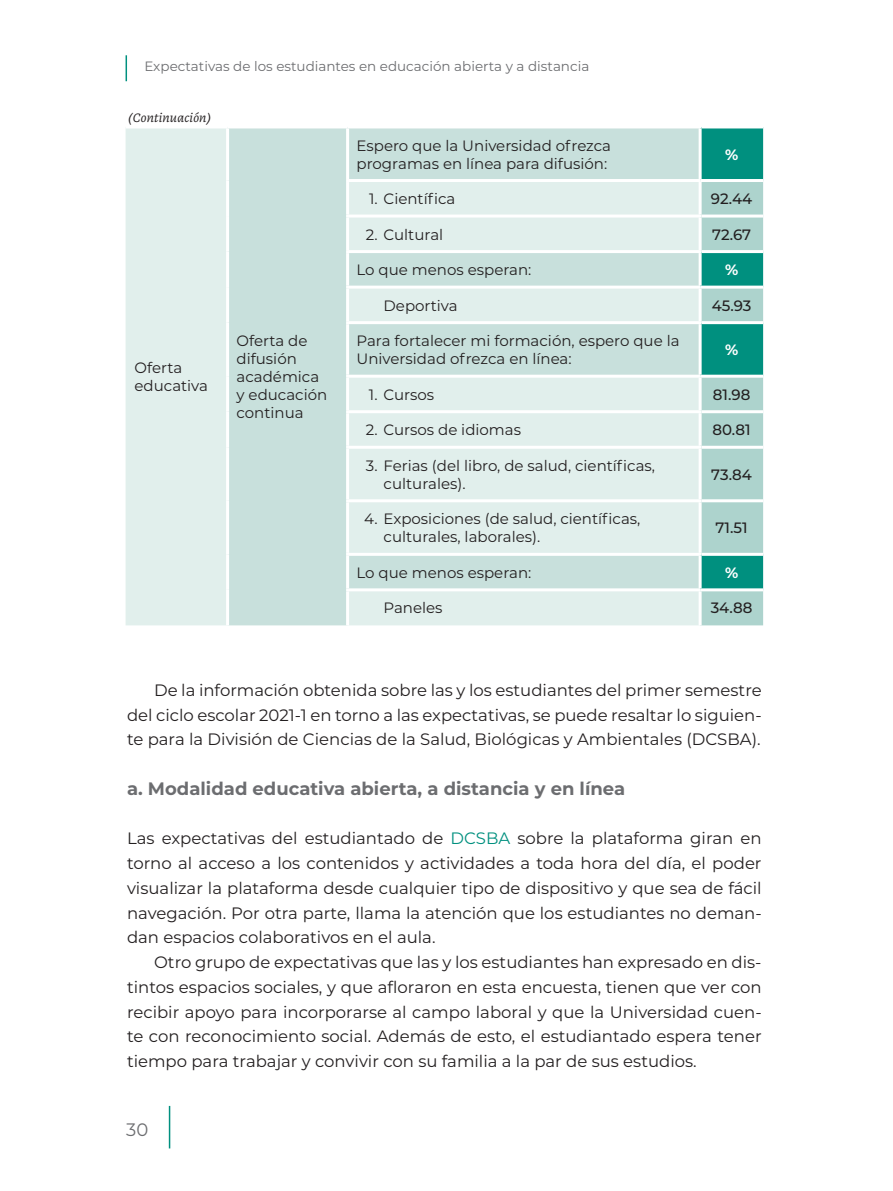
<style>
.page{position:relative;width:893px;height:1191px;background:#fff}
.page>*{position:absolute;margin:0;border:0;box-sizing:border-box;transform-origin:0 0}
.t1{font:700 18px "Montserrat";color:#6c6d70}
.t2{font:18px "Montserrat";color:#6c6d70}
.t3{font:16.5px/24.8px "Montserrat";color:#231f20;text-align:justify}
.t4{font:15px/18px "Montserrat";color:#231f20}
.t5{font:500 15px "Montserrat";color:#231f20}
.t6{font:700 15px "Montserrat";color:#fff}
.t7{font:13.5px "Montserrat";color:#6c6d70}
.t8{font:italic 12px "GMX";color:#231f20}
.s1{color:#00907f}
</style>
<div class="page">
<hr style="left:169px;top:1106px;width:1px;height:42px;background:#00907f">
<svg style="left:126px;top:55px;width:1px;height:26px"></svg>
<div style="left:126px;top:128px;width:100px;height:497px;background:#e1efec"></div>
<svg style="left:229px;top:128px;width:470px;height:497px;background:#d4e7e3"></svg>
<svg style="left:702px;top:128px;width:61px;height:497px;background:#6fbbb1"></svg>
<hr style="left:702px;top:250px;width:61px;height:3px;background:#fff">
<hr style="left:702px;top:321px;width:61px;height:3px;background:#fff">
<hr style="left:702px;top:553px;width:61px;height:3px;background:#fff">
<hr style="left:700px;top:179px;width:63px;height:3px;background:#fff">
<hr style="left:702px;top:214px;width:61px;height:3px;background:#fff">
<hr style="left:346px;top:179px;width:354px;height:3px;background:#fff">
<hr style="left:346px;top:214px;width:356px;height:3px;background:#fff">
<hr style="left:346px;top:250px;width:356px;height:3px;background:#fff">
<hr style="left:346px;top:286px;width:354px;height:3px;background:#fff">
<hr style="left:346px;top:321px;width:356px;height:3px;background:#fff">
<hr style="left:700px;top:286px;width:63px;height:3px;background:#fff">
<hr style="left:700px;top:375px;width:63px;height:3px;background:#fff">
<hr style="left:700px;top:588px;width:63px;height:3px;background:#fff">
<hr style="left:702px;top:410px;width:61px;height:3px;background:#fff">
<hr style="left:346px;top:375px;width:354px;height:3px;background:#fff">
<hr style="left:346px;top:410px;width:356px;height:3px;background:#fff">
<hr style="left:702px;top:446px;width:61px;height:3px;background:#fff">
<hr style="left:702px;top:499px;width:61px;height:3px;background:#fff">
<hr style="left:346px;top:446px;width:356px;height:3px;background:#fff">
<hr style="left:346px;top:499px;width:356px;height:3px;background:#fff">
<hr style="left:346px;top:553px;width:356px;height:3px;background:#fff">
<hr style="left:346px;top:588px;width:354px;height:3px;background:#fff">
<hr style="left:346px;top:128px;width:3px;height:51px;background:#fff">
<hr style="left:346px;top:182px;width:3px;height:32px;background:#fff">
<hr style="left:346px;top:217px;width:3px;height:33px;background:#fff">
<hr style="left:346px;top:253px;width:3px;height:33px;background:#fff">
<hr style="left:346px;top:289px;width:3px;height:32px;background:#fff">
<hr style="left:346px;top:324px;width:3px;height:51px;background:#fff">
<hr style="left:346px;top:378px;width:3px;height:32px;background:#fff">
<hr style="left:346px;top:413px;width:3px;height:33px;background:#fff">
<hr style="left:346px;top:449px;width:3px;height:50px;background:#fff">
<hr style="left:346px;top:502px;width:3px;height:51px;background:#fff">
<hr style="left:346px;top:556px;width:3px;height:32px;background:#fff">
<hr style="left:346px;top:591px;width:3px;height:34px;background:#fff">
<p class="t7" style="left:144px;top:57px;width:446px">Expectativas de los estudiantes en educación abierta y a distancia</p>
<p class="t8" style="left:127px;top:111px;width:86px">(Continuación)</p>
<p class="t4" style="left:135px;top:358px;width:75px">Oferta educativa</p>
<p class="t4" style="left:237px;top:331px;width:92px">Oferta de difusión académica y educación continua</p>
<p class="t4" style="left:357px;top:136px;width:256px">Espero que la Universidad ofrezca programas en línea para difusión:</p>
<p class="t6" style="left:725px;top:143px;width:15px">%</p>
<p class="t4" style="left:369px;top:189px;width:88px">1. Científica</p>
<p class="t5" style="left:711px;top:188px;width:43px">92.44</p>
<p class="t4" style="left:366px;top:225px;width:79px">2. Cultural</p>
<p class="t5" style="left:712px;top:224px;width:41px">72.67</p>
<p class="t4" style="left:357px;top:260px;width:176px">Lo que menos esperan:</p>
<p class="t6" style="left:725px;top:259px;width:15px">%</p>
<p class="t4" style="left:384px;top:296px;width:76px">Deportiva</p>
<p class="t5" style="left:712px;top:295px;width:41px">45.93</p>
<p class="t4" style="left:357px;top:331px;width:324px">Para fortalecer mi formación, espero que la<br>Universidad ofrezca en línea:</p>
<p class="t6" style="left:725px;top:339px;width:15px">%</p>
<p class="t4" style="left:369px;top:385px;width:67px">1. Cursos</p>
<p class="t5" style="left:713px;top:384px;width:39px">81.98</p>
<p class="t4" style="left:366px;top:420px;width:157px">2. Cursos de idiomas</p>
<p class="t5" style="left:712px;top:419px;width:40px">80.81</p>
<p class="t4" style="left:384px;top:456px;width:273px;text-indent:-18px">3. Ferias (del libro, de salud, científicas, culturales).</p>
<p class="t5" style="left:711px;top:464px;width:42px">73.84</p>
<p class="t4" style="left:384px;top:509px;width:258px;text-indent:-19px">4. Exposiciones (de salud, científicas, culturales, laborales).</p>
<p class="t5" style="left:715px;top:517px;width:34px">71.51</p>
<p class="t4" style="left:357px;top:563px;width:176px">Lo que menos esperan:</p>
<p class="t6" style="left:725px;top:562px;width:15px">%</p>
<p class="t4" style="left:384px;top:598px;width:61px">Paneles</p>
<p class="t5" style="left:711px;top:597px;width:43px">34.88</p>
<p class="t3" style="left:127px;top:677px;width:636px;text-indent:27px">De la información obtenida sobre las y los estudiantes del primer semestre del ciclo escolar 2021-1 en torno a las expectativas, se puede resaltar lo siguien&shy;te para la División de Ciencias de la Salud, Biológicas y Ambientales (DCSBA).</p>
<p class="t1" style="left:127px;top:775px;width:500px">a. Modalidad educativa abierta, a distancia y en línea</p>
<p class="t3" style="left:127px;top:825px;width:636px">Las expectativas del estudiantado de <span class="s1">DCSBA</span> sobre la plataforma giran en torno al acceso a los contenidos y actividades a toda hora del día, el poder visualizar la plataforma desde cualquier tipo de dispositivo y que sea de fácil navegación. Por otra parte, llama la atención que los estudiantes no deman&shy;dan espacios colaborativos en el aula.</p>
<p class="t3" style="left:127px;top:949px;width:636px;text-indent:27px">Otro grupo de expectativas que las y los estudiantes han expresado en dis&shy;tintos espacios sociales, y que afloraron en esta encuesta, tienen que ver con recibir apoyo para incorporarse al campo laboral y que la Universidad cuen&shy;te con reconocimiento social. Además de esto, el estudiantado espera tener tiempo para trabajar y convivir con su familia a la par de sus estudios.</p>
<p class="t2" style="left:126px;top:1117px;width:24px">30</p>
</div>
